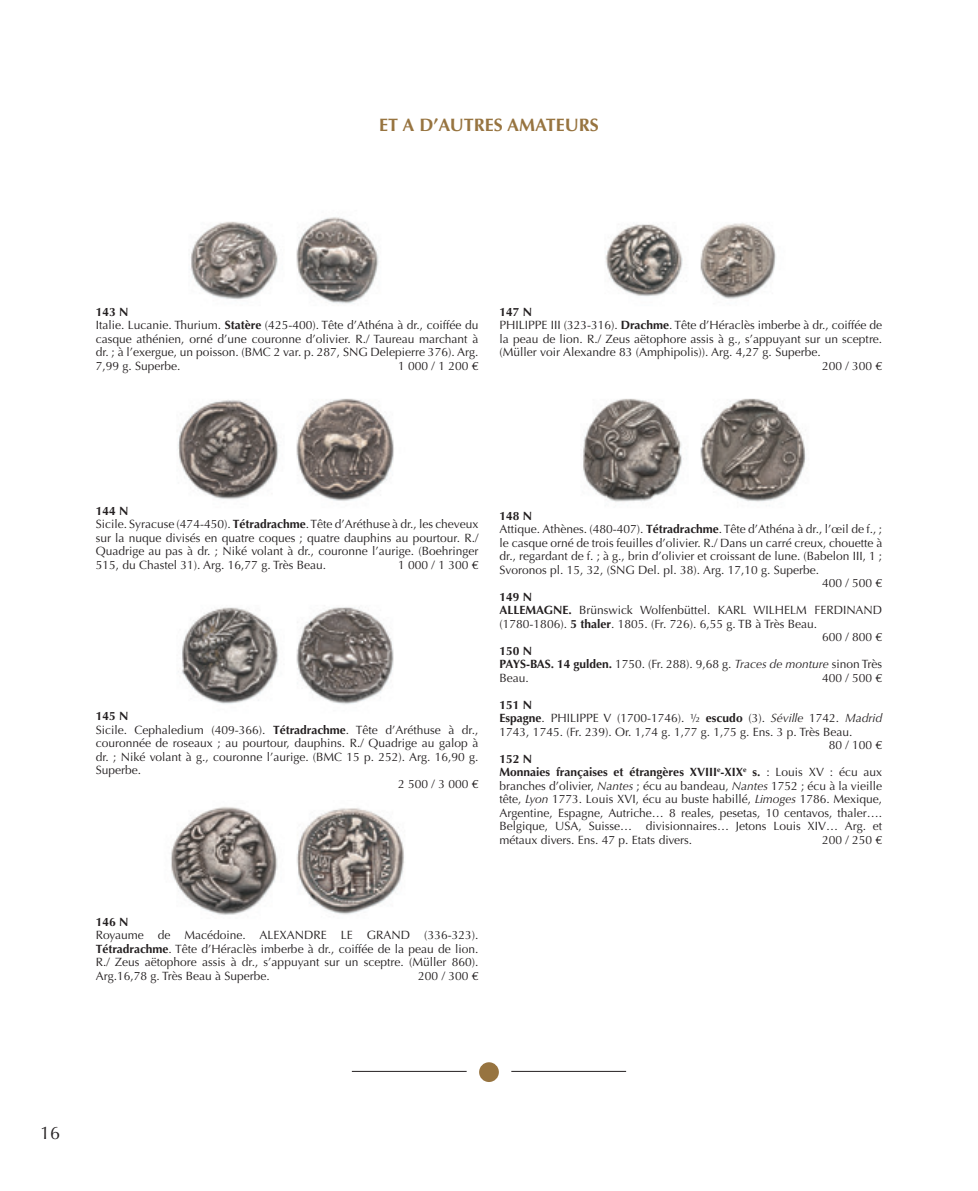
<style>
.page{position:relative;width:978px;height:1191px;background:#fff}
.page>*{position:absolute;margin:0;border:0;box-sizing:border-box;transform-origin:0 0}
.t1{font:700 18px "Optima";color:#977440}
.t2{font:18px "Optima";color:#231f20}
.t3{font:12px/13.5px "Optima";color:#231f20}
.t4{font:700 12px "Optima";color:#231f20}
.s1{font-weight:700}
.s2{font-style:italic}
</style>
<div class="page">
<img style="left:190px;top:217px;width:189px;height:87px">
<img style="left:178px;top:398px;width:216px;height:103px">
<img style="left:178px;top:607px;width:216px;height:98px">
<img style="left:171px;top:807px;width:233px;height:108px">
<img style="left:605px;top:223px;width:171px;height:76px">
<img style="left:583px;top:398px;width:223px;height:104px">
<hr style="left:352px;top:1071px;width:115px;height:1px;background:#231f20">
<hr style="left:511px;top:1071px;width:115px;height:1px;background:#231f20">
<div style="left:479px;top:1062px;width:20px;height:20px;background:#977440;border-radius:50%"></div>
<h1 class="t1" style="left:379px;top:115px;width:221px">ET A D’AUTRES AMATEURS</h1>
<p class="t3" style="left:96px;top:305px;width:384px"><span class="s1">143 N<br></span>Italie. Lucanie. Thurium. <span class="s1">Statère</span> (425-400). Tête d’Athéna à dr., coiffée du casque athénien, orné d’une couronne d’olivier. R./ Taureau marchant à dr. ; à l’exergue, un poisson. (BMC 2 var. p. 287, SNG Delepierre 376). Arg.<br>7,99 g. Superbe.</p>
<p class="t3" style="left:398px;top:359px;width:82px">1 000 / 1 200 €</p>
<p class="t4" style="left:500px;top:305px;width:34px">147 N</p>
<p class="t3" style="left:500px;top:319px;width:384px">PHILIPPE III (323-316). <span class="s1">Drachme</span>. Tête d’Héraclès imberbe à dr., coiffée de</p>
<p class="t3" style="left:500px;top:332px;width:384px">la peau de lion. R./ Zeus aëtophore assis à g., s’appuyant sur un sceptre.</p>
<p class="t3" style="left:500px;top:346px;width:323px">(Müller voir Alexandre 83 (Amphipolis)). Arg. 4,27 g. Superbe.</p>
<p class="t3" style="left:822px;top:359px;width:62px">200 / 300 €</p>
<p class="t3" style="left:96px;top:504px;width:384px"><span class="s1">144 N<br></span>Sicile. Syracuse (474-450). <span class="s1">Tétradrachme</span>. Tête d’Aréthuse à dr., les cheveux sur la nuque divisés en quatre coques ; quatre dauphins au pourtour. R./ Quadrige au pas à dr. ; Niké volant à dr., couronne l’aurige. (Boehringer 515, du Chastel 31). Arg. 16,77 g. Très Beau.</p>
<p class="t3" style="left:398px;top:558px;width:82px">1 000 / 1 300 €</p>
<p class="t4" style="left:96px;top:709px;width:34px">145 N</p>
<p class="t3" style="left:96px;top:723px;width:384px">Sicile. Cephaledium (409-366). <span class="s1">Tétradrachme</span>. Tête d’Aréthuse à dr.,</p>
<p class="t3" style="left:96px;top:736px;width:384px">couronnée de roseaux ; au pourtour, dauphins. R./ Quadrige au galop à</p>
<p class="t3" style="left:96px;top:750px;width:384px">dr. ; Niké volant à g., couronne l’aurige. (BMC 15 p. 252). Arg. 16,90 g.</p>
<p class="t3" style="left:96px;top:763px;width:47px">Superbe.</p>
<p class="t3" style="left:398px;top:777px;width:82px">2 500 / 3 000 €</p>
<p class="t4" style="left:500px;top:508px;width:34px">148 N</p>
<p class="t3" style="left:500px;top:522px;width:384px">Attique. Athènes. (480-407). <span class="s1">Tétradrachme</span>. Tête d’Athéna à dr., l’œil de f., ;</p>
<p class="t3" style="left:500px;top:536px;width:384px">le casque orné de trois feuilles d’olivier. R./ Dans un carré creux, chouette à</p>
<p class="t3" style="left:500px;top:549px;width:384px">dr., regardant de f. ; à g., brin d’olivier et croissant de lune. (Babelon III, 1 ;</p>
<p class="t3" style="left:500px;top:563px;width:321px">Svoronos pl. 15, 32, (SNG Del. pl. 38). Arg. 17,10 g. Superbe.</p>
<p class="t3" style="left:822px;top:576px;width:62px">400 / 500 €</p>
<p class="t4" style="left:500px;top:589px;width:34px">149 N</p>
<p class="t3" style="left:500px;top:603px;width:384px"><span class="s1">ALLEMAGNE.</span> Brünswick Wolfenbüttel. KARL WILHELM FERDINAND</p>
<p class="t3" style="left:500px;top:617px;width:319px">(1780-1806). <span class="s1">5 thaler</span>. 1805. (Fr. 726). 6,55 g. TB à Très Beau.</p>
<p class="t3" style="left:822px;top:630px;width:62px">600 / 800 €</p>
<p class="t3" style="left:500px;top:644px;width:384px"><span class="s1">150 N<br>PAYS-BAS. 14 gulden.</span> 1750. (Fr. 288). 9,68 g. <span class="s2">Traces de monture</span> sinon Très<br>Beau.</p>
<p class="t3" style="left:822px;top:671px;width:62px">400 / 500 €</p>
<p class="t4" style="left:500px;top:697px;width:34px">151 N</p>
<p class="t3" style="left:500px;top:711px;width:384px"><span class="s1">Espagne</span>. PHILIPPE V (1700-1746). ½ <span class="s1">escudo</span> (3). <span class="s2">Séville</span> 1742. <span class="s2">Madrid</span></p>
<p class="t3" style="left:500px;top:725px;width:354px">1743, 1745. (Fr. 239). Or. 1,74 g. 1,77 g. 1,75 g. Ens. 3 p. Très Beau.</p>
<p class="t3" style="left:829px;top:738px;width:55px">80 / 100 €</p>
<p class="t3" style="left:500px;top:752px;width:384px"><span class="s1">152 N<br>Monnaies françaises et étrangères XVIII</span><sup>e</sup><span class="s1">-XIX</span><sup>e</sup> <span class="s1">s.</span> : Louis XV : écu aux branches d’olivier, <span class="s2">Nantes</span> ; écu au bandeau, <span class="s2">Nantes</span> 1752 ; écu à la vieille tête, <span class="s2">Lyon</span> 1773. Louis XVI, écu au buste habillé, <span class="s2">Limoges</span> 1786. Mexique, Argentine, Espagne, Autriche… 8 reales, pesetas, 10 centavos, thaler….<br>Belgique, USA, Suisse… divisionnaires… Jetons Louis XIV… Arg. et métaux divers. Ens. 47 p. Etats divers.</p>
<p class="t3" style="left:822px;top:833px;width:62px">200 / 250 €</p>
<p class="t4" style="left:96px;top:915px;width:34px">146 N</p>
<p class="t3" style="left:96px;top:928px;width:384px;text-align:justify">Royaume de Macédoine. ALEXANDRE LE GRAND (336-323).<br><span class="s1">Tétradrachme</span>. Tête d’Héraclès imberbe à dr., coiffée de la peau de lion.<br>R./ Zeus aëtophore assis à dr., s’appuyant sur un sceptre. (Müller 860).<br>Arg.16,78 g. Très Beau à Superbe.</p>
<p class="t3" style="left:418px;top:969px;width:62px">200 / 300 €</p>
<h1 class="t2" style="left:40px;top:1123px;width:22px">16</h1>
</div>
